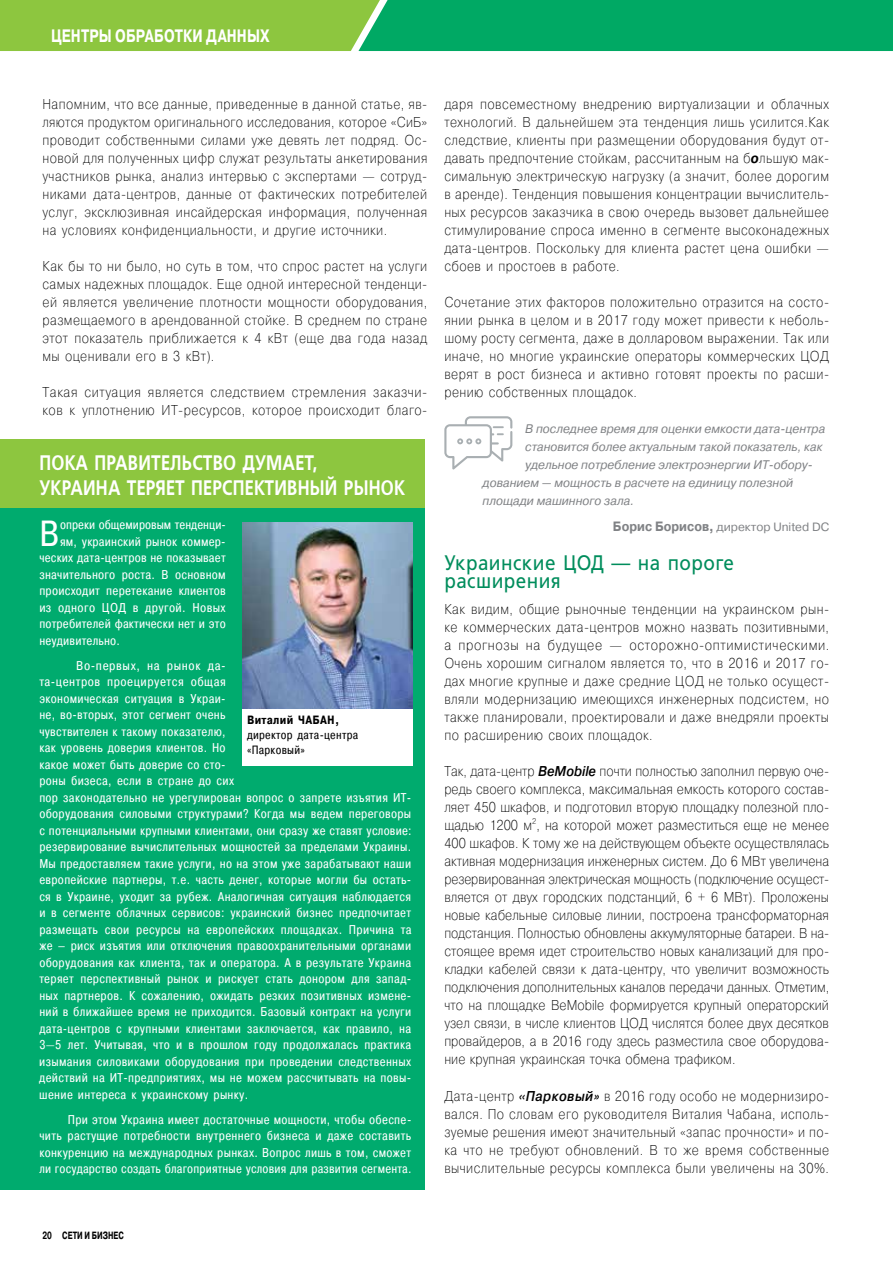
<style>
.page{position:relative;width:893px;height:1263px;background:#fff}
.page>*{position:absolute;margin:0;border:0;box-sizing:border-box;transform-origin:0 0}
.t1{font:36.3px "Pragmatica Cond";color:#fff}
.t2{font:600 21px/25.5px "Free Set";letter-spacing:.015em;color:#fff;scale:.8 1}
.t3{font:21px/18px "Free Set";letter-spacing:.025em;color:#008d5c;scale:.9 1}
.t4{font:700 18px "Pragmatica";letter-spacing:.01em;color:#fff;scale:.75 1}
.t5{font:200 14.25px/18px "Pragmatica";letter-spacing:.035em;color:#000;text-align:justify;scale:.89 1}
.t6{font:200 14.25px/18px "Pragmatica";letter-spacing:.035em;color:#000;scale:.9 1}
.t7{font:12.75px/16.5px "Pragmatica Cond";letter-spacing:.025em;color:#fff}
.t8{font:12.75px "Pragmatica Cond";color:#fff}
.t9{font:italic 12.45px "Pragmatica";color:#808285;scale:.95 1}
.t10{font:12px "Pragmatica";color:#808285}
.t11{font:12px/15px "Pragmatica Cond";letter-spacing:.025em;color:#000}
.t12{font:700 12px "Pragmatica Cond";letter-spacing:.025em;color:#000}
.t13{font:700 10.5px "Pragmatica";color:#000;scale:.7 1}
.s1{font-family:"Newton C"}
.s2{font-weight:700;font-style:italic}
.s3{font-weight:700;font-size:13.5px}
.s4{font-weight:500;font-style:italic}
</style>
<div class="page">
<svg style="left:0;top:0;width:893px;height:51px;background:#3bb556"></svg>
<svg style="left:444px;top:416px;width:68px;height:54px"></svg>
<div style="left:0;top:507px;width:424px;height:682px;background:#00ab6e"></div>
<div style="left:0;top:440px;width:424px;height:68px;background:#8dc63f"></div>
<div style="left:243px;top:522px;width:170px;height:243px;background:#fff"></div>
<img style="left:243px;top:522px;width:170px;height:186px">
<p class="t4" style="left:51px;top:24px;width:293px">Центры обработки данн ых</p>
<p class="t5" style="left:43px;top:95px;width:434px">Напомним, что все данные, приведенные в данной статье, яв&shy;ляются продуктом оригинального исследования, которое «СиБ» проводит собственными силами уже девять лет подряд. Ос&shy;новой для полученных цифр служат результаты анкетирования участников рынка, анализ интервью с экспертами — сотруд&shy;никами дата-центров, данные от фактических потребителей услуг, эксклюзивная инсайдерская информация, полученная на условиях конфиденциальности, и другие источники.</p>
<p class="t5" style="left:43px;top:257px;width:434px">Как бы то ни было, но суть в том, что спрос растет на услуги самых надежных площадок. Еще одной интересной тенденци&shy;ей является увеличение плотности мощности оборудования, размещаемого в арендованной стойке. В среднем по стране этот показатель приближается к 4 кВт (еще два года назад мы оценивали его в 3 кВт).</p>
<p class="t6" style="left:43px;top:383px;width:429px">Такая ситуация является следствием стремления заказчи&shy;ков к уплотнению ИТ-ресурсов, которое происходит благо-</p>
<h2 class="t2" style="left:39px;top:450px;width:457px">Пока правительство думает,<br>Украина теряет перспективный рынок</h2>
<h1 class="t1" style="left:39px;top:510px;width:22px">В</h1>
<p class="t8" style="left:60px;top:517px;width:167px">опреки общемировым тенденци-</p>
<p class="t7" style="left:60px;top:533px;width:167px">ям, украинский рынок коммер-</p>
<p class="t7" style="left:39px;top:549px;width:188px">ческих дата-центров не показывает</p>
<p class="t7" style="left:39px;top:566px;width:188px">значительного роста. В основном</p>
<p class="t7" style="left:39px;top:582px;width:188px">происходит перетекание клиентов</p>
<p class="t7" style="left:39px;top:599px;width:188px">из одного ЦОД в другой. Новых</p>
<p class="t7" style="left:39px;top:615px;width:188px">потребителей фактически нет и это</p>
<p class="t7" style="left:39px;top:632px;width:82px">неудивительно.</p>
<p class="t7" style="left:39px;top:657px;width:374px;text-indent:37px">Во-первых, на рынок да-<br>та-центров проецируется общая<br>экономическая ситуация в Украи-<br>не, во-вторых, этот сегмент очень<br>чувствителен к такому показателю,<br>как уровень доверия клиентов. Но<br>какое может быть доверие со сто-<br>роны бизеса, если в стране до сих<br>пор законодательно не урегулирован вопрос о запрете изъятия ИТ&shy;оборудования силовыми структурами? Когда мы ведем переговоры с потенциальными крупными клиентами, они сразу же ставят условие: резервирование вычислительных мощностей за пределами Украины.<br>Мы предоставляем такие услуги, но на этом уже зарабатывают наши европейские партнеры, т.е. часть денег, которые могли бы остать&shy;ся в Украине, уходит за рубеж. Аналогичная ситуация наблюдается и в сегменте облачных сервисов: украинский бизнес предпочитает размещать свои ресурсы на европейских площадках. Причина та же – риск изъятия или отключения правоохранительными органами оборудования как клиента, так и оператора. А в результате Украина теряет перспективный рынок и рискует стать донором для запад&shy;ных партнеров. К сожалению, ожидать резких позитивных измене&shy;ний в ближайшее время не приходится. Базовый контракт на услуги дата-центров с крупными клиентами заключается, как правило, на 3<span class="s1">–</span>5 лет. Учитывая, что и в прошлом году продолжалась практика изымания силовиками оборудования при проведении следственных действий на ИТ-предприятиях, мы не можем рассчитывать на повы&shy;шение интереса к украинскому рынку.</p>
<p class="t7" style="left:39px;top:1111px;width:374px;text-align:justify;text-indent:29px">При этом Украина имеет достаточные мощности, чтобы обеспе&shy;чить растущие потребности внутреннего бизнеса и даже составить конкуренцию на международных рынках. Вопрос лишь в том, сможет ли государство создать благоприятные условия для развития сегмента.</p>
<p class="t12" style="left:247px;top:713px;width:94px">Виталий ЧАБАН,</p>
<p class="t11" style="left:247px;top:727px;width:113px">директор дата-центра «Парковый»</p>
<p class="t5" style="left:444px;top:95px;width:434px">даря повсеместному внедрению виртуализации и облачных технологий. В дальнейшем эта тенденция лишь усилится.Как следствие, клиенты при размещении оборудования будут от&shy;давать предпочтение стойкам, рассчитанным на б<span class="s2">о</span>льшую мак&shy;симальную электрическую нагрузку (а значит, более дорогим в аренде). Тенденция повышения концентрации вычислитель&shy;ных ресурсов заказчика в свою очередь вызовет дальнейшее стимулирование спроса именно в сегменте высоконадежных дата-центров. Поскольку для клиента растет цена ошибки — сбоев и простоев в работе.</p>
<p class="t5" style="left:444px;top:293px;width:434px">Сочетание этих факторов положительно отразится на состо&shy;янии рынка в целом и в 2017 году может привести к неболь&shy;шому росту сегмента, даже в долларовом выражении. Так или иначе, но многие украинские операторы коммерческих ЦОД верят в рост бизнеса и активно готовят проекты по расши&shy;рению собственных площадок.</p>
<p class="t9" style="left:525px;top:421px;width:318px">В последнее время для оценки емкости дата-центра</p>
<p class="t9" style="left:525px;top:439px;width:314px">становится более актуальным такой показатель, как</p>
<p class="t9" style="left:525px;top:457px;width:302px">удельное потребление электроэнергии ИТ‑обору-</p>
<p class="t9" style="left:483px;top:475px;width:329px">дованием — мощность в расчете на единицу полезной</p>
<p class="t9" style="left:483px;top:493px;width:161px">площади машинного зала.</p>
<p class="t10" style="left:613px;top:519px;width:218px"><span class="s3">Борис Борисов,</span> директор United DC</p>
<h2 class="t3" style="left:444px;top:553px;width:323px">Украинские ЦОД — на пороге расширения</h2>
<p class="t5" style="left:444px;top:599px;width:434px">Как видим, общие рыночные тенденции на украинском рын&shy;ке коммерческих дата-центров можно назвать позитивными, а прогнозы на будущее — осторожно-оптимистическими.<br>Очень хорошим сигналом является то, что в 2016 и 2017 го&shy;дах многие крупные и даже средние ЦОД не только осущест&shy;вляли модернизацию имеющихся инженерных подсистем, но также планировали, проектировали и даже внедряли проекты по расширению своих площадок.</p>
<p class="t5" style="left:444px;top:762px;width:434px">Так, дата-центр <span class="s4">BeMobile</span> почти полностью заполнил первую оче&shy;редь своего комплекса, максимальная емкость которого состав&shy;ляет 450 шкафов, и подготовил вторую площадку полезной пло&shy;щадью 1200 м<sup>2</sup>, на которой может разместиться еще не менее 400 шкафов. К тому же на действующем объекте осуществлялась активная модернизация инженерных систем. До 6 МВт увеличена резервированная электрическая мощность (подключение осущест&shy;вляется от двух городских подстанций, 6 + 6 МВт). Проложены новые кабельные силовые линии, построена трансформаторная подстанция. Полностью обновлены аккумуляторные батареи. В на&shy;стоящее время идет строительство новых канализаций для про&shy;кладки кабелей связи к дата-центру, что увеличит возможность подключения дополнительных каналов передачи данных. Отметим, что на площадке BeMobile формируется крупный операторский узел связи, в числе клиентов ЦОД числятся более двух десятков провайдеров, а в 2016 году здесь разместила свое оборудова&shy;ние крупная украинская точка обмена трафиком.</p>
<p class="t5" style="left:444px;top:1086px;width:434px">Дата-центр <span class="s4">«Парковый»</span> в 2016 году особо не модернизиро&shy;вался. По словам его руководителя Виталия Чабана, исполь&shy;зуемые решения имеют значительный «запас прочности» и по&shy;ка что не требуют обновлений. В то же время собственные вычислительные ресурсы комплекса были увеличены на 30%.</p>
<p class="t13" style="left:43px;top:1228px;width:118px">20 СЕТИ И БИЗНЕС</p>
</div>
